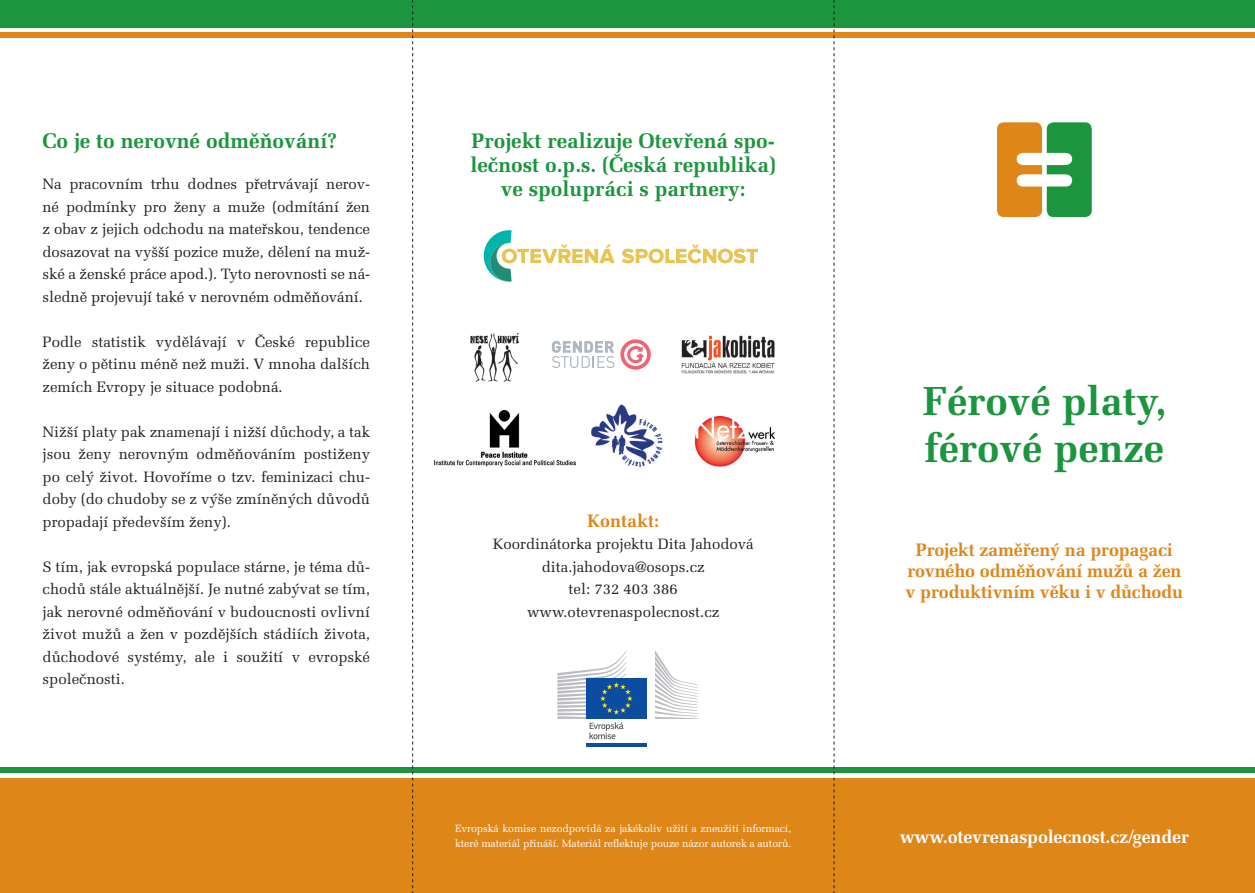
<style>
.page{position:relative;width:1255px;height:893px;background:#fff}
.page>*{position:absolute;margin:0;border:0;box-sizing:border-box;transform-origin:0 0}
.t1{font:700 40.5px "Melior CE";color:#1b953e}
.headline{font:700 21px/24px "Melior CE";color:#1b953e;text-align:center}
.subhead{font:700 18px/20.7px "Melior CE";letter-spacing:-.01em;color:#df8619;text-align:center}
.t2{font:700 18px "Melior CE";letter-spacing:-.01em;color:#fff}
.text{font:15px/22.5px "Melior CE";color:#231f20;text-align:justify}
.text-2{font:10.5px/15px "Melior CE";letter-spacing:-.01em;color:#fff}
</style>
<div class="page">
<div style="left:0;top:778px;width:1254px;height:115px;background:#df8619"></div>
<div style="left:0;top:32px;width:1254px;height:6px;background:#df8619"></div>
<div style="left:0;top:767px;width:1254px;height:6px;background:#1b953e"></div>
<div style="left:0;top:0;width:1254px;height:27px;background:#1b953e"></div>
<svg style="left:997px;top:122px;width:94px;height:95px"></svg>
<img style="left:470px;top:333px;width:48px;height:48px">
<svg style="left:552px;top:341px;width:62px;height:27px"></svg>
<svg style="left:620px;top:339px;width:30px;height:31px"></svg>
<svg style="left:624px;top:343px;width:23px;height:23px"></svg>
<svg style="left:627px;top:346px;width:16px;height:17px"></svg>
<svg style="left:483px;top:230px;width:275px;height:52px"></svg>
<img style="left:682px;top:336px;width:92px;height:38px">
<img style="left:434px;top:410px;width:141px;height:57px">
<img style="left:591px;top:404px;width:72px;height:64px">
<img style="left:694px;top:416px;width:80px;height:51px">
<div style="left:586px;top:679px;width:60px;height:40px;background:#0d4da1"></div>
<hr style="left:586px;top:744px;width:60px;height:3px;background:#0d4da1">
<svg style="left:655px;top:650px;width:42px;height:69px"></svg>
<svg style="left:557px;top:651px;width:75px;height:88px"></svg>
<svg style="left:412px;top:0;width:1px;height:893px"></svg>
<svg style="left:833px;top:0;width:1px;height:893px"></svg>
<p class="headline" style="left:43px;top:129px;width:296px">Co je to nerovné odměňování?</p>
<p class="text" style="left:43px;top:173px;width:329px">Na pracovním trhu dodnes přetrvávají nerov&shy;né podmínky pro ženy a muže (odmítání žen z obav z jejich odchodu na mateřskou, tendence dosazovat na vyšší pozice muže, dělení na muž&shy;ské a ženské práce apod.). Tyto nerovnosti se ná&shy;sledně projevují také v nerovném odměňování.</p>
<p class="text" style="left:43px;top:330px;width:329px">Podle statistik vydělávají v České republice ženy o pětinu méně než muži. V mnoha dalších zemích Evropy je situace podobná.</p>
<p class="text" style="left:43px;top:420px;width:329px">Nižší platy pak znamenají i nižší důchody, a tak jsou ženy nerovným odměňováním postiženy po celý život. Hovoříme o tzv. feminizaci chu&shy;doby (do chudoby se z výše zmíněných důvodů propadají především ženy).</p>
<p class="text" style="left:43px;top:555px;width:329px">S tím, jak evropská populace stárne, je téma dů&shy;chodů stále aktuálnější. Je nutné zabývat se tím, jak nerovné odměňování v budoucnosti ovlivní život mužů a žen v pozdějších stádiích života, důchodové systémy, ale i soužití v evropské společnosti.</p>
<p class="headline" style="left:470px;top:129px;width:307px">Projekt realizuje Otevřená spo&shy;lečnost o.p.s. (Česká republika) ve spolupráci s partnery:</p>
<p class="subhead" style="left:587px;top:510px;width:73px">Kontakt:</p>
<p class="text" style="left:492px;top:533px;width:262px">Koordinátorka projektu Dita Jahodová</p>
<p class="text" style="left:541px;top:555px;width:164px">dita.jahodova@osops.cz</p>
<p class="text" style="left:568px;top:578px;width:111px">tel: 732 403 386</p>
<p class="text" style="left:527px;top:600px;width:194px">www.otevrenaspolecnost.cz</p>
<p class="t1" style="left:922px;top:379px;width:246px">Férové platy,</p>
<p class="t1" style="left:924px;top:425px;width:241px">férové penze</p>
<p class="subhead" style="left:905px;top:540px;width:279px">Projekt zaměřený na propagaci rovného odměňování mužů a žen v produktivním věku i v důchodu</p>
<p class="text-2" style="left:455px;top:821px;width:337px">Evropská komise nezodpovídá za jakékoliv užití a zneužití informací, které materiál přináší. Materiál reflektuje pouze názor autorek a autorů.</p>
<p class="t2" style="left:899px;top:827px;width:291px">www.otevrenaspolecnost.cz/gender</p>
</div>
